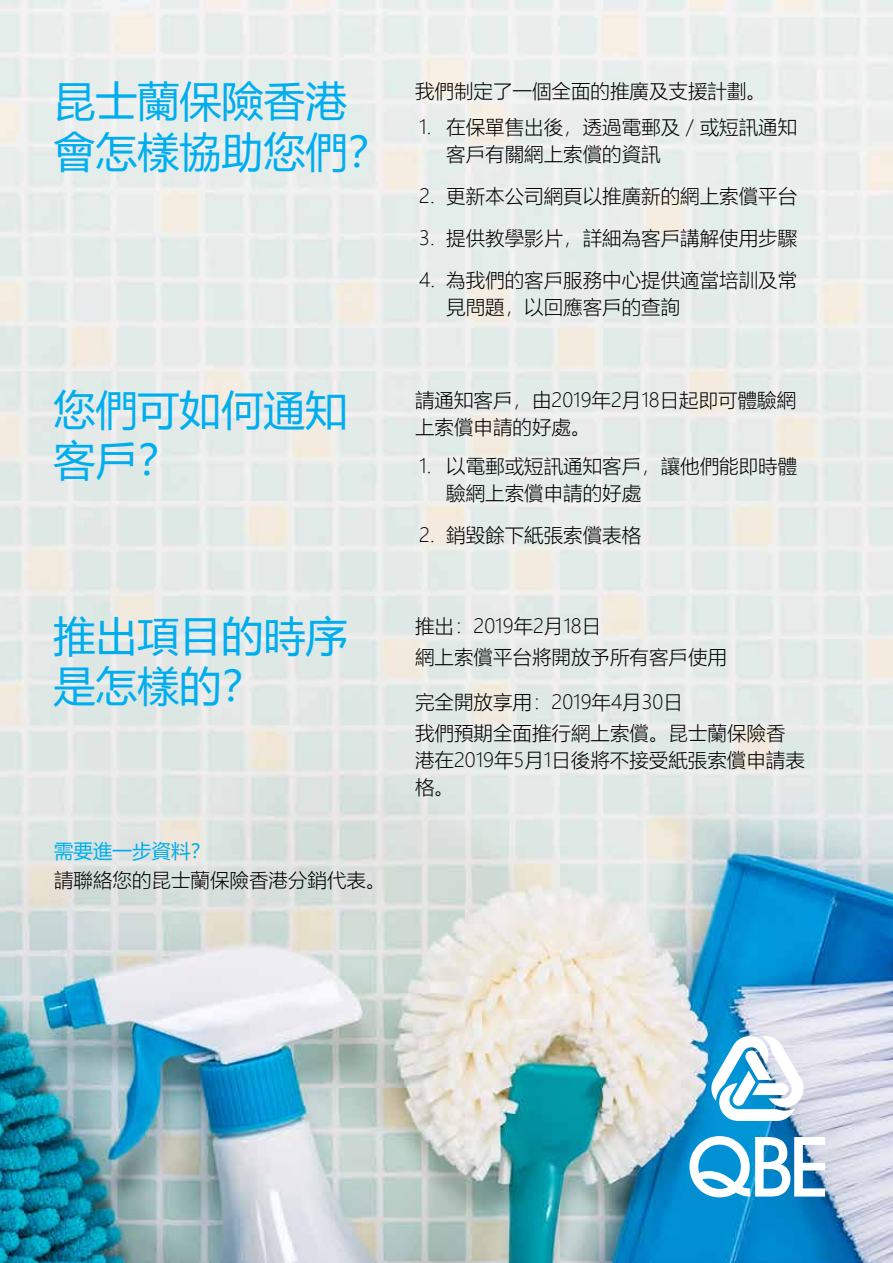
<style>
.page{position:relative;width:893px;height:1263px;background:#fff}
.page>*{position:absolute;margin:0;border:0;box-sizing:border-box;transform-origin:0 0}
.t1{font:42px/50.4px "Microsoft Ya Hei";color:#00aeef}
.t2{font:300 19.5px/27px "Microsoft Ya Hei";color:#000}
.t3{font:19.5px "Microsoft Ya Hei";color:#00aeef}
</style>
<div class="page">
<img style="left:0;top:0;width:893px;height:1263px">
<svg style="left:689px;top:1136px;width:136px;height:61px"></svg>
<svg style="left:710px;top:1033px;width:96px;height:88px"></svg>
<h1 class="t1" style="left:54px;top:75px;width:337px">昆士蘭保險香港會怎樣協助您們？</h1>
<h1 class="t1" style="left:54px;top:383px;width:295px">您們可如何通知客戶？</h1>
<h1 class="t1" style="left:54px;top:609px;width:295px">推出項目的時序是怎樣的？</h1>
<p class="t3" style="left:54px;top:838px;width:157px">需要進一步資料？</p>
<p class="t2" style="left:54px;top:866px;width:333px">請聯絡您的昆士蘭保險香港分銷代表。</p>
<p class="t2" style="left:415px;top:77px;width:352px">我們制定了一個全面的推廣及支援計劃。</p>
<p class="t2" style="left:446px;top:113px;width:352px;text-indent:-27px">1. 在保單售出後，透過電郵及／或短訊通知客戶有關網上索償的資訊</p>
<p class="t2" style="left:419px;top:182px;width:380px">2. 更新本公司網頁以推廣新的網上索償平台</p>
<p class="t2" style="left:419px;top:224px;width:380px">3. 提供教學影片，詳細為客戶講解使用步驟</p>
<p class="t2" style="left:446px;top:266px;width:352px;text-indent:-27px">4. 為我們的客戶服務中心提供適當培訓及常見問題，以回應客戶的查詢</p>
<p class="t2" style="left:415px;top:386px;width:383px">請通知客戶，由2019年2月18日起即可體驗網上索償申請的好處。</p>
<p class="t2" style="left:446px;top:452px;width:352px;text-indent:-27px">1. 以電郵或短訊通知客戶，讓他們能即時體驗網上索償申請的好處</p>
<p class="t2" style="left:419px;top:521px;width:224px">2. 銷毀餘下紙張索償表格</p>
<p class="t2" style="left:415px;top:609px;width:313px;line-height:31.5px">推出：2019年2月18日<br>網上索償平台將開放予所有客戶使用</p>
<p class="t2" style="left:415px;top:685px;width:372px;line-height:31.5px">完全開放享用：2019年4月30日<br>我們預期全面推行網上索償。昆士蘭保險香</p>
<p class="t2" style="left:415px;top:746px;width:391px">港在2019年5月1日後將不接受紙張索償申請表格。</p>
</div>
